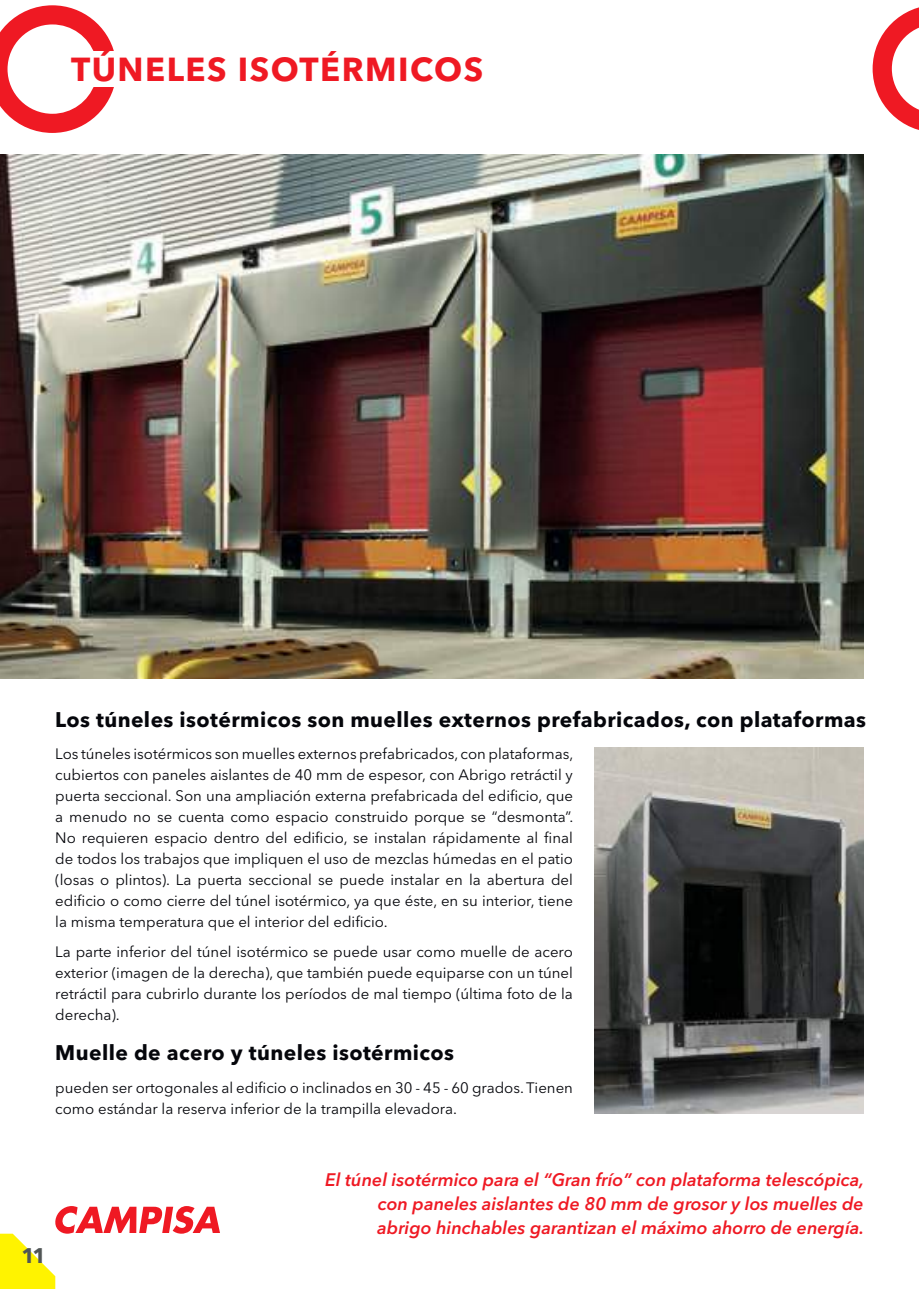
<style>
.page{position:relative;width:919px;height:1289px;background:#fff}
.page>*{position:absolute;margin:0;border:0;box-sizing:border-box;transform-origin:0 0}
.t1{font:700 33px "Avenir Next LT Pro";letter-spacing:.045em;color:#ef1923}
.t2{font:700 21px "Avenir Next LT Pro";letter-spacing:.02em;color:#05060b}
.t3{font:700 21px "Avenir Next LT Pro";color:#515656}
.t4{font:italic 600 18px/24px "Avenir Next LT Pro";color:#ef1923;text-align:justify}
.t5{font:15px/21px "Avenir Next LT Pro";color:#05060b;text-align:justify}
</style>
<div class="page">
<svg style="left:0;top:1206px;width:220px;height:82px"></svg>
<img style="left:0;top:154px;width:863px;height:524px">
<img style="left:594px;top:747px;width:269px;height:366px">
<svg style="left:0;top:5px;width:114px;height:128px"></svg>
<div style="left:91px;top:51px;width:29px;height:35px;background:#fff"></div>
<svg style="left:872px;top:7px;width:46px;height:123px"></svg>
<h1 class="t1" style="left:71px;top:49px;width:413px">TÚNELES ISOTÉRMICOS</h1>
<h2 class="t2" style="left:55px;top:706px;width:812px">Los túneles isotérmicos son muelles externos prefabricados, con plataformas</h2>
<p class="t5" style="left:55px;top:743px;width:519px">Los túneles isotérmicos son muelles externos prefabricados, con plataformas, cubiertos con paneles aislantes de 40 mm de espesor, con Abrigo retráctil y puerta seccional. Son una ampliación externa prefabricada del edificio, que a menudo no se cuenta como espacio construido porque se “desmonta”.<br>No requieren espacio dentro del edificio, se instalan rápidamente al final de todos los trabajos que impliquen el uso de mezclas húmedas en el patio (losas o plintos). La puerta seccional se puede instalar en la abertura del edificio o como cierre del túnel isotérmico, ya que éste, en su interior, tiene la misma temperatura que el interior del edificio.</p>
<p class="t5" style="left:55px;top:941px;width:519px">La parte inferior del túnel isotérmico se puede usar como muelle de acero exterior (imagen de la derecha), que también puede equiparse con un túnel retráctil para cubrirlo durante los períodos de mal tiempo (última foto de la derecha).</p>
<h2 class="t2" style="left:55px;top:1040px;width:400px">Muelle de acero y túneles isotérmicos</h2>
<p class="t5" style="left:55px;top:1077px;width:519px">pueden ser ortogonales al edificio o inclinados en 30 - 45 - 60 grados. Tienen como estándar la reserva inferior de la trampilla elevadora.</p>
<h2 class="t3" style="left:22px;top:1242px;width:26px">11</h2>
<p class="t4" style="left:377px;top:1167px;width:488px;text-indent:-52px">El túnel isotérmico para el “Gran frío” con plataforma telescópica, con paneles aislantes de 80 mm de grosor y los muelles de abrigo hinchables garantizan el máximo ahorro de energía.</p>
</div>
